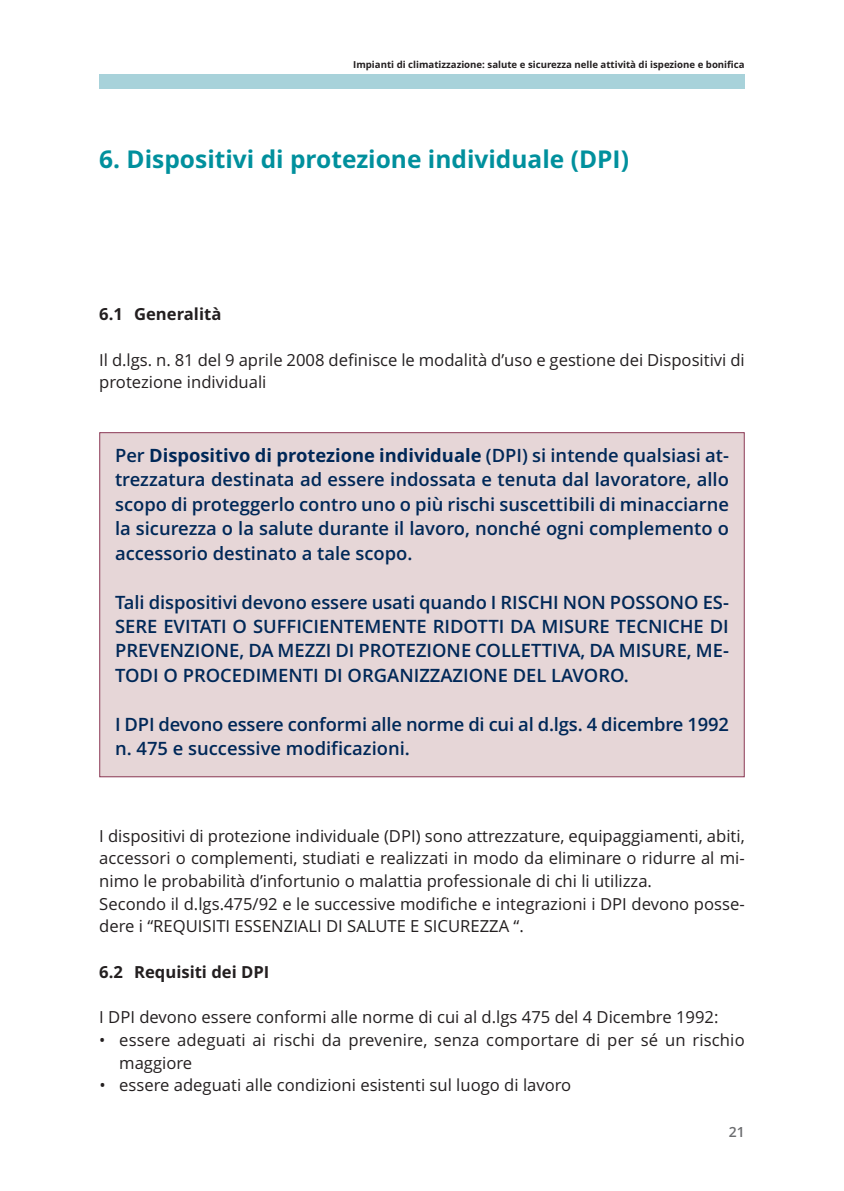
<style>
.page{position:relative;width:844px;height:1191px;background:#fff}
.page>*{position:absolute;margin:0;border:0;box-sizing:border-box;transform-origin:0 0}
.t1{font:700 24.5px "Open Sans";color:#00909d}
.t2{font:600 18.38px/24.5px "Open Sans";color:#002858;text-align:justify}
.t3{font:16.62px/22.6px "Open Sans";color:#231f20}
.t4{font:700 16.62px "Open Sans";color:#231f20}
.t5{font:600 14px "Open Sans";color:#6c6d70}
.t6{font:700 9.62px "Open Sans";color:#231f20}
.s1{font-weight:700}
</style>
<div class="page">
<div style="left:99px;top:74px;width:645px;height:15px;background:#a8d2da"></div>
<div style="left:100px;top:433px;width:643px;height:343px;background:#e6d6d7"></div>
<p class="t6" style="left:353px;top:59px;width:393px">Impianti di climatizzazione: salute e sicurezza nelle attività di ispezione e bonifica</p>
<h1 class="t1" style="left:99px;top:145px;width:531px">6. Dispositivi di protezione individuale (DPI)</h1>
<p class="t4" style="left:99px;top:305px;width:123px">6.1 Generalità</p>
<p class="t3" style="left:99px;top:349px;width:646px">Il d.lgs. n. 81 del 9 aprile 2008 definisce le modalità d’uso e gestione dei Dispositivi di protezione individuali</p>
<p class="t2" style="left:115px;top:443px;width:615px">Per <span class="s1">Dispositivo di protezione individuale</span> (DPI) si intende qualsiasi at&shy;trezzatura destinata ad essere indossata e tenuta dal lavoratore, allo scopo di proteggerlo contro uno o più rischi suscettibili di minacciarne la sicurezza o la salute durante il lavoro, nonché ogni complemento o accessorio destinato a tale scopo.</p>
<p class="t2" style="left:115px;top:590px;width:615px">Tali dispositivi devono essere usati quando I RISCHI NON POSSONO ES-SERE EVITATI O SUFFICIENTEMENTE RIDOTTI DA MISURE TECNICHE DI PREVENZIONE, DA MEZZI DI PROTEZIONE COLLETTIVA, DA MISURE, ME-TODI O PROCEDIMENTI DI ORGANIZZAZIONE DEL LAVORO.</p>
<p class="t2" style="left:115px;top:712px;width:615px">I DPI devono essere conformi alle norme di cui al d.lgs. 4 dicembre 1992 n. 475 e successive modificazioni.</p>
<p class="t3" style="left:99px;top:824px;width:646px">I dispositivi di protezione individuale (DPI) sono attrezzature, equipaggiamenti, abiti, accessori o complementi, studiati e realizzati in modo da eliminare o ridurre al mi&shy;nimo le probabilità d’infortunio o malattia professionale di chi li utilizza.<br>secondo il d.lgs.475/92 e le successive modifiche e integrazioni i DPI devono posse&shy;dere i “REQUIsITI EssEnZIALI DI sALUTE E sICUREZZA “.</p>
<p class="t4" style="left:99px;top:962px;width:171px">6.2 Requisiti dei DPI</p>
<p class="t3" style="left:99px;top:1006px;width:620px">I DPI devono essere conformi alle norme di cui al d.lgs 475 del 4 Dicembre 1992:</p>
<p class="t3" style="left:119px;top:1028px;width:627px;text-indent:-20px">• essere adeguati ai rischi da prevenire, senza comportare di per sé un rischio maggiore</p>
<p class="t3" style="left:99px;top:1074px;width:473px">• essere adeguati alle condizioni esistenti sul luogo di lavoro</p>
<p class="t5" style="left:728px;top:1124px;width:17px">21</p>
</div>
